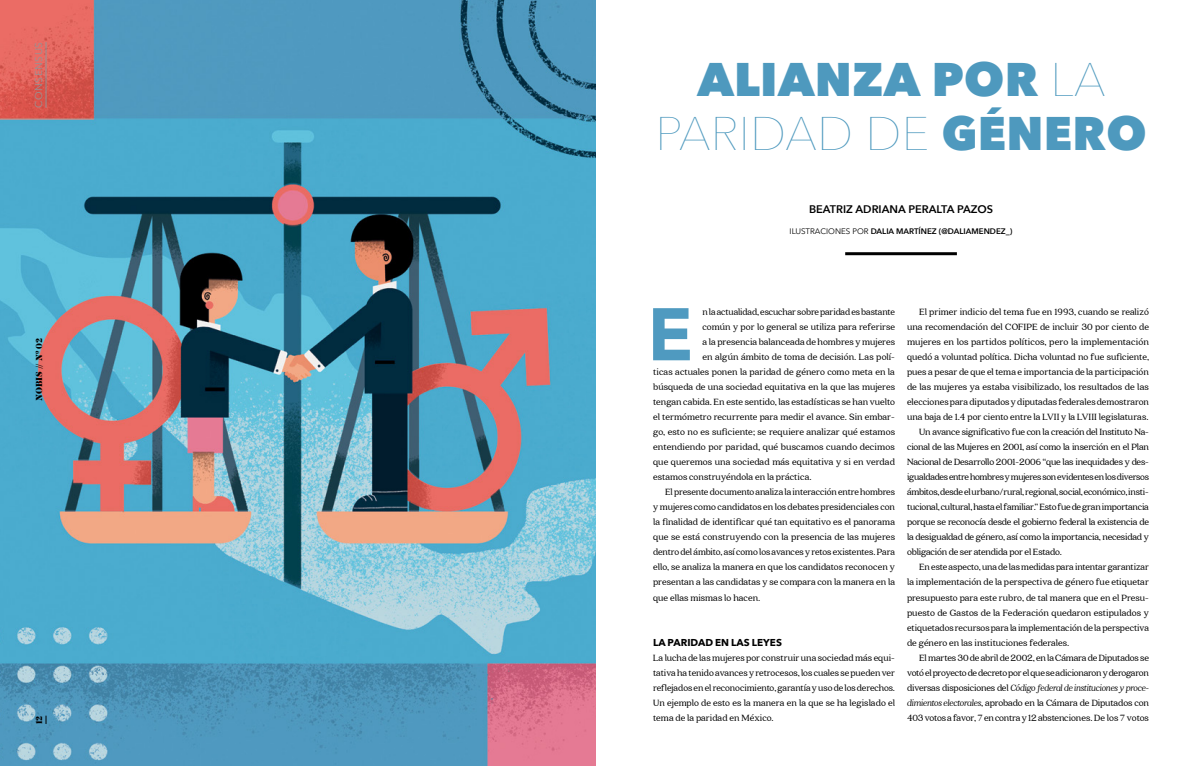
<style>
.page{position:relative;width:1191px;height:766px;background:#fff}
.page>*{position:absolute;margin:0;border:0;box-sizing:border-box;transform-origin:0 0}
.t1{font:900 73.6px "Avenir LT Std";color:#4f9ac0}
.t2{font:800 47px/54px "Avenir Next";letter-spacing:.005em;color:#4e99be;text-align:center}
.t3{font:600 11px "Avenir Next";color:#000}
.t4{font:10px/15px "Quincy CF";letter-spacing:-.005em;color:#000;text-align:justify}
.t5{font:10px "Quincy CF";letter-spacing:-.025em;color:#000}
.t6{font:italic 10px "Quincy CF";letter-spacing:-.02em;color:#000}
.t7{font:10px "Quincy CF";letter-spacing:-.03em;color:#000}
.t8{font:700 10px "Avenir Next";color:#000}
.t9{font:10px "Avenir Next";letter-spacing:.06em;color:#939598}
.t10{font:600 8px "Avenir Next";color:#000}
.t11{font:8px "Cabernet JF Pro";color:#000}
.s1{font-weight:200}
.s2{font-weight:400}
.s3{font-style:normal}
.s4{font-style:italic}
</style>
<div class="page">
<img style="left:0;top:0;width:595px;height:765px">
<hr style="left:46px;top:42px;width:1px;height:66px;background:#939598">
<hr style="left:845px;top:252px;width:112px;height:3px;background:#000">
<p class="t9" style="left:30px;top:108px;width:67px;rotate:-90deg">CONSENSUS</p>
<p class="t11" style="left:35px;top:400px;width:64px;rotate:-90deg">NOBIS // Nº 02</p>
<p class="t11" style="left:35px;top:723px;width:10px;rotate:-90deg">12</p>
<h2 class="t2" style="left:655px;top:52px;width:492px">ALIANZA POR <span class="s1">LA<br>PARIDAD DE</span> GÉNERO</h2>
<p class="t3" style="left:809px;top:200px;width:185px">BEATRIZ ADRIANA PERALTA PAZOS</p>
<p class="t10" style="left:789px;top:224px;width:224px"><span class="s2">ILUSTRACIONES POR</span> DALIA MARTÍNEZ (@DALIAMENDEZ_)</p>
<h1 class="t1" style="left:647px;top:290px;width:48px">E</h1>
<p class="t4" style="left:702px;top:304px;width:194px">n la actualidad, escuchar sobre paridad es bastante</p>
<p class="t4" style="left:702px;top:319px;width:194px">común y por lo general se utiliza para referirse</p>
<p class="t4" style="left:702px;top:334px;width:194px">a la presencia balanceada de hombres y mujeres</p>
<p class="t4" style="left:702px;top:349px;width:194px">en algún ámbito de toma de decisión. Las polí-</p>
<p class="t4" style="left:653px;top:364px;width:243px">ticas actuales ponen la paridad de género como meta en la</p>
<p class="t4" style="left:653px;top:379px;width:243px">búsqueda de una sociedad equitativa en la que las mujeres</p>
<p class="t4" style="left:653px;top:394px;width:243px">tengan cabida. En este sentido, las estadísticas se han vuelto</p>
<p class="t4" style="left:653px;top:409px;width:243px">el termómetro recurrente para medir el avance. Sin embar-</p>
<p class="t4" style="left:653px;top:424px;width:243px">go, esto no es suficiente; se requiere analizar qué estamos</p>
<p class="t4" style="left:653px;top:439px;width:243px">entendiendo por paridad, qué buscamos cuando decimos</p>
<p class="t4" style="left:653px;top:454px;width:243px">que queremos una sociedad más equitativa y si en verdad</p>
<p class="t4" style="left:653px;top:469px;width:160px">estamos construyéndola en la práctica.</p>
<p class="t4" style="left:665px;top:484px;width:231px">El presente documento analiza la interacción entre hombres</p>
<p class="t4" style="left:653px;top:499px;width:243px">y mujeres como candidatos en los debates presidenciales con</p>
<p class="t4" style="left:653px;top:514px;width:243px">la finalidad de identificar qué tan equitativo es el panorama</p>
<p class="t4" style="left:653px;top:529px;width:243px">que se está construyendo con la presencia de las mujeres</p>
<p class="t4" style="left:653px;top:544px;width:243px">dentro del ámbito, así como los avances y retos existentes. Para</p>
<p class="t4" style="left:653px;top:559px;width:243px">ello, se analiza la manera en que los candidatos reconocen y</p>
<p class="t4" style="left:653px;top:574px;width:243px">presentan a las candidatas y se compara con la manera en la</p>
<p class="t4" style="left:653px;top:589px;width:109px">que ellas mismas lo hacen.</p>
<p class="t8" style="left:653px;top:633px;width:130px">LA PARIDAD EN LAS LEYES</p>
<p class="t4" style="left:653px;top:649px;width:243px">La lucha de las mujeres por construir una sociedad más equi&shy;tativa ha tenido avances y retrocesos, los cuales se pueden ver reflejados en el reconocimiento, garantía y uso de los derechos.<br>Un ejemplo de esto es la manera en la que se ha legislado el tema de la paridad en México.</p>
<p class="t4" style="left:919px;top:304px;width:231px">El primer indicio del tema fue en 1993, cuando se realizó</p>
<p class="t4" style="left:907px;top:319px;width:243px">una recomendación del COFIPE de incluir 30 por ciento de</p>
<p class="t4" style="left:907px;top:334px;width:243px">mujeres en los partidos políticos, pero la implementación</p>
<p class="t4" style="left:907px;top:349px;width:243px">quedó a voluntad política. Dicha voluntad no fue suficiente,</p>
<p class="t4" style="left:907px;top:364px;width:243px">pues a pesar de que el tema e importancia de la participación</p>
<p class="t4" style="left:907px;top:379px;width:243px">de las mujeres ya estaba visibilizado, los resultados de las</p>
<p class="t4" style="left:907px;top:394px;width:243px">elecciones para diputados y diputadas federales demostraron</p>
<p class="t4" style="left:907px;top:409px;width:243px">una baja de 1.4 por ciento entre la LVII y la LVIII legislaturas.</p>
<p class="t4" style="left:919px;top:424px;width:231px">Un avance significativo fue con la creación del Instituto Na-</p>
<p class="t4" style="left:907px;top:439px;width:243px">cional de las Mujeres en 2001, así como la inserción en el Plan</p>
<p class="t4" style="left:907px;top:454px;width:243px">Nacional de Desarrollo 2001-2006 “que las inequidades y des-</p>
<p class="t7" style="left:907px;top:471px;width:243px">igualdades entre hombres y mujeres son evidentes en los diversos</p>
<p class="t5" style="left:907px;top:486px;width:243px">ámbitos, desde el urbano/rural, regional, social, económico, insti-</p>
<p class="t5" style="left:907px;top:501px;width:243px">tucional, cultural, hasta el familiar.” Esto fue de gran importancia</p>
<p class="t4" style="left:907px;top:514px;width:243px">porque se reconocía desde el gobierno federal la existencia de</p>
<p class="t4" style="left:907px;top:529px;width:243px">la desigualdad de género, así como la importancia, necesidad y</p>
<p class="t4" style="left:907px;top:544px;width:156px">obligación de ser atendida por el Estado.</p>
<p class="t4" style="left:919px;top:559px;width:231px">En este aspecto, una de las medidas para intentar garantizar</p>
<p class="t4" style="left:907px;top:574px;width:243px">la implementación de la perspectiva de género fue etiquetar</p>
<p class="t4" style="left:907px;top:589px;width:243px">presupuesto para este rubro, de tal manera que en el Presu-</p>
<p class="t4" style="left:907px;top:604px;width:243px">puesto de Gastos de la Federación quedaron estipulados y</p>
<p class="t4" style="left:907px;top:619px;width:243px">etiquetados recursos para la implementación de la perspectiva</p>
<p class="t4" style="left:907px;top:634px;width:164px">de género en las instituciones federales.</p>
<p class="t4" style="left:919px;top:649px;width:231px">El martes 30 de abril de 2002, en la Cámara de Diputados se</p>
<p class="t5" style="left:907px;top:666px;width:243px">votó el proyecto de decreto por el que se adicionaron y derogaron</p>
<p class="t6" style="left:907px;top:681px;width:243px"><span class="s3">diversas disposiciones del</span> Código federal de instituciones y proce-</p>
<p class="t4" style="left:907px;top:694px;width:243px"><span class="s4">dimientos electorales</span>, aprobado en la Cámara de Diputados con</p>
<p class="t4" style="left:907px;top:709px;width:243px">403 votos a favor, 7 en contra y 12 abstenciones. De los 7 votos</p>
</div>
